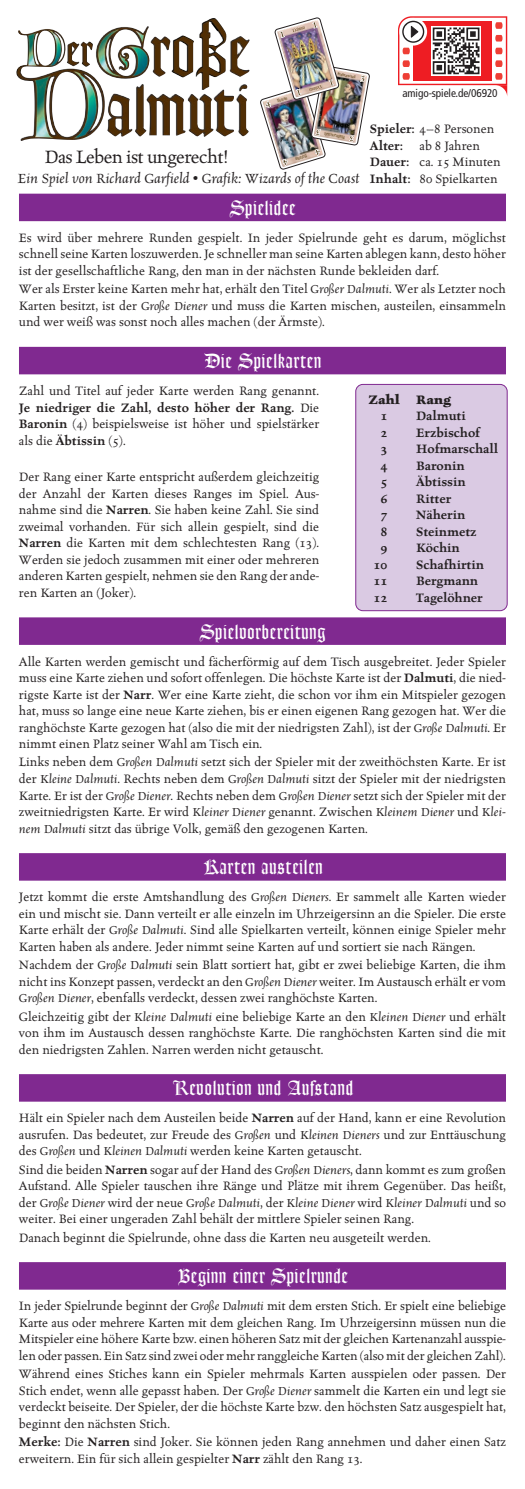
<style>
.page{position:relative;width:525px;height:1489px;background:#fff}
.page>*{position:absolute;margin:0;border:0;box-sizing:border-box;transform-origin:0 0}
._2_Text{font:20.25px "Celestia Antiqua";letter-spacing:-.03em;color:#231f20}
._1_Überschrift{font:20px "Goudy Text";letter-spacing:.025em;color:#fff}
._2_Text-2{font:italic 15.75px "Celestia Antiqua";color:#231f20}
._2_Text-3{font:13.75px/16.5px "Celestia Antiqua";color:#231f20;text-align:justify}
._2_Text-4{font:600 13.75px "Celestia Antiqua";color:#231f20}
._2_Text-5{font:700 13.75px "Celestia Antiqua";color:#231f20}
.t1{font:condensed 11.25px "Frutiger";letter-spacing:-.01em;color:#231f20}
.t2{font:4.62px "Goudy Text";color:#654c23}
.t3{font:4.12px "Goudy Text";color:#654c23}
.s1{font-weight:600}
.s2{font-style:italic}
</style>
<div class="page">
<div style="left:19px;top:194px;width:486px;height:27px;background:#802990"></div>
<div style="left:19px;top:347px;width:486px;height:27px;background:#802990"></div>
<div style="left:19px;top:617px;width:486px;height:28px;background:#802990"></div>
<div style="left:19px;top:853px;width:486px;height:27px;background:#802990"></div>
<div style="left:19px;top:1074px;width:486px;height:27px;background:#802990"></div>
<div style="left:19px;top:1261px;width:486px;height:28px;background:#802990"></div>
<svg style="left:16px;top:29px;width:234px;height:112px"></svg>
<img style="left:94px;top:18px;width:133px;height:72px">
<div style="left:355px;top:384px;width:152px;height:226px;background:#dacae3;border-radius:7px"></div>
<div style="left:355px;top:384px;width:152px;height:227px;border:1px solid #802990;border-radius:7px"></div>
<svg style="left:398px;top:16px;width:109px;height:79px"></svg>
<img style="left:260px;top:18px;width:110px;height:151px">
<p class="t3" style="left:276px;top:99px;width:12px;rotate:-17deg">Baronin</p>
<p class="t3" style="left:337px;top:71px;width:20px;rotate:10deg">Hofmarschall</p>
<p class="t2" style="left:344px;top:140px;width:22px;rotate:-170deg">Hofmarschall</p>
<p class="_2_Text" style="left:45px;top:146px;width:185px">Das Leben ist ungerecht!</p>
<p class="_2_Text-2" style="left:18px;top:170px;width:343px">Ein Spiel von Richard Garfield • Grafik: Wizards of the Coast</p>
<p class="t2" style="left:308px;top:158px;width:14px;rotate:163deg">Baronin</p>
<p class="t1" style="left:402px;top:87px;width:97px">amigo-spiele.de/06920</p>
<p class="_2_Text-3" style="left:370px;top:121px;width:126px"><span class="s1">Spieler:</span> 4–8 Personen</p>
<p class="_2_Text-3" style="left:370px;top:137px;width:111px"><span class="s1">Alter:</span> ab 8 Jahren</p>
<p class="_2_Text-3" style="left:370px;top:154px;width:132px"><span class="s1">Dauer:</span> ca. 15 Minuten</p>
<p class="_2_Text-3" style="left:370px;top:170px;width:129px"><span class="s1">Inhalt:</span> 80 Spielkarten</p>
<p class="_1_Überschrift" style="left:229px;top:196px;width:68px">Spielidee</p>
<p class="_2_Text-3" style="left:19px;top:230px;width:488px">Es wird über mehrere Runden gespielt. In jeder Spielrunde geht es darum, möglichst schnell seine Karten loszuwerden. Je schneller man seine Karten ablegen kann, desto höher ist der gesellschaftliche Rang, den man in der nächsten Runde bekleiden darf.</p>
<p class="_2_Text-3" style="left:19px;top:281px;width:488px">Wer als Erster keine Karten mehr hat, erhält den Titel <span class="s2">Großer Dalmuti</span>. Wer als Letzter noch Karten besitzt, ist der <span class="s2">Große Diener</span> und muss die Karten mischen, austeilen, einsammeln und wer weiß was sonst noch alles machen (der Ärmste).</p>
<p class="_1_Überschrift" style="left:204px;top:349px;width:119px">Die Spielkarten</p>
<p class="_2_Text-3" style="left:19px;top:383px;width:301px">Zahl und Titel auf jeder Karte werden Rang genannt.<br><span class="s1">Je niedriger die Zahl, desto höher der Rang.</span> Die <span class="s1">Baronin</span> (4) beispielsweise ist höher und spielstärker als die <span class="s1">Äbtissin</span> (5).</p>
<p class="_2_Text-3" style="left:19px;top:469px;width:301px">Der Rang einer Karte entspricht außerdem gleichzeitig der Anzahl der Karten dieses Ranges im Spiel. Aus&shy;nahme sind die <span class="s1">Narren</span>. Sie haben keine Zahl. Sie sind zweimal vorhanden. Für sich allein gespielt, sind die <span class="s1">Narren</span> die Karten mit dem schlechtesten Rang (13).<br>Werden sie jedoch zusammen mit einer oder mehreren anderen Karten gespielt, nehmen sie den Rang der ande&shy;ren Karten an (Joker).</p>
<p class="_1_Überschrift" style="left:199px;top:620px;width:128px">Spielvorbereitung</p>
<p class="_2_Text-3" style="left:19px;top:653px;width:488px">Alle Karten werden gemischt und fächerförmig auf dem Tisch ausgebreitet. Jeder Spieler muss eine Karte ziehen und sofort offenlegen. Die höchste Karte ist der <span class="s1">Dalmuti</span>, die nied&shy;rigste Karte ist der <span class="s1">Narr</span>. Wer eine Karte zieht, die schon vor ihm ein Mitspieler gezogen hat, muss so lange eine neue Karte ziehen, bis er einen eigenen Rang gezogen hat. Wer die ranghöchste Karte gezogen hat (also die mit der niedrigsten Zahl), ist der <span class="s2">Große Dalmuti</span>. Er nimmt einen Platz seiner Wahl am Tisch ein.</p>
<p class="_2_Text-3" style="left:19px;top:754px;width:488px">Links neben dem <span class="s2">Großen Dalmuti</span> setzt sich der Spieler mit der zweithöchsten Karte. Er ist der <span class="s2">Kleine Dalmuti</span>. Rechts neben dem <span class="s2">Großen Dalmuti</span> sitzt der Spieler mit der niedrigsten Karte. Er ist der <span class="s2">Große Diener</span>. Rechts neben dem <span class="s2">Großen Diener</span> setzt sich der Spieler mit der zweitniedrigsten Karte. Er wird <span class="s2">Kleiner Diener</span> genannt. Zwischen <span class="s2">Kleinem Diener</span> und <span class="s2">Klei&shy;nem Dalmuti</span> sitzt das übrige Volk, gemäß den gezogenen Karten.</p>
<p class="_1_Überschrift" style="left:202px;top:855px;width:122px">Karten austeilen</p>
<p class="_2_Text-3" style="left:19px;top:889px;width:488px">Jetzt kommt die erste Amtshandlung des <span class="s2">Großen Dieners</span>. Er sammelt alle Karten wieder ein und mischt sie. Dann verteilt er alle einzeln im Uhrzeigersinn an die Spieler. Die erste Karte erhält der <span class="s2">Große Dalmuti</span>. Sind alle Spielkarten verteilt, können einige Spieler mehr Karten haben als andere. Jeder nimmt seine Karten auf und sortiert sie nach Rängen.</p>
<p class="_2_Text-3" style="left:19px;top:957px;width:488px">Nachdem der <span class="s2">Große Dalmuti</span> sein Blatt sortiert hat, gibt er zwei beliebige Karten, die ihm nicht ins Konzept passen, verdeckt an den <span class="s2">Großen Diener</span> weiter. Im Austausch erhält er vom <span class="s2">Großen Diener</span>, ebenfalls verdeckt, dessen zwei ranghöchste Karten.</p>
<p class="_2_Text-3" style="left:19px;top:1008px;width:488px">Gleichzeitig gibt der <span class="s2">Kleine Dalmuti</span> eine beliebige Karte an den <span class="s2">Kleinen Diener</span> und erhält von ihm im Austausch dessen ranghöchste Karte. Die ranghöchsten Karten sind die mit den niedrigsten Zahlen. Narren werden nicht getauscht.</p>
<p class="_1_Überschrift" style="left:172px;top:1076px;width:183px">Revolution und Aufstand</p>
<p class="_2_Text-3" style="left:19px;top:1110px;width:488px">Hält ein Spieler nach dem Austeilen beide <span class="s1">Narren</span> auf der Hand, kann er eine Revolution ausrufen. Das bedeutet, zur Freude des <span class="s2">Großen</span> und <span class="s2">Kleinen Dieners</span> und zur Enttäuschung des <span class="s2">Großen</span> und <span class="s2">Kleinen Dalmuti</span> werden keine Karten getauscht.</p>
<p class="_2_Text-3" style="left:19px;top:1161px;width:488px">Sind die beiden <span class="s1">Narren</span> sogar auf der Hand des <span class="s2">Großen Dieners</span>, dann kommt es zum großen Aufstand. Alle Spieler tauschen ihre Ränge und Plätze mit ihrem Gegenüber. Das heißt, der <span class="s2">Große Diener</span> wird der neue <span class="s2">Große Dalmuti</span>, der <span class="s2">Kleine Diener</span> wird <span class="s2">Kleiner Dalmuti</span> und so weiter. Bei einer ungeraden Zahl behält der mittlere Spieler seinen Rang.</p>
<p class="_2_Text-3" style="left:19px;top:1229px;width:413px">Danach beginnt die Spielrunde, ohne dass die Karten neu ausgeteilt werden.</p>
<p class="_1_Überschrift" style="left:177px;top:1264px;width:172px">Beginn einer Spielrunde</p>
<p class="_2_Text-3" style="left:19px;top:1298px;width:488px">In jeder Spielrunde beginnt der <span class="s2">Große Dalmuti</span> mit dem ersten Stich. Er spielt eine beliebige Karte aus oder mehrere Karten mit dem gleichen Rang. Im Uhrzeigersinn müssen nun die Mitspieler eine höhere Karte bzw. einen höheren Satz mit der gleichen Kartenanzahl ausspie&shy;len oder passen. Ein Satz sind zwei oder mehr ranggleiche Karten (also mit der gleichen Zahl).</p>
<p class="_2_Text-3" style="left:19px;top:1365px;width:488px">Während eines Stiches kann ein Spieler mehrmals Karten ausspielen oder passen. Der Stich endet, wenn alle gepasst haben. Der <span class="s2">Große Diener</span> sammelt die Karten ein und legt sie verdeckt beiseite. Der Spieler, der die höchste Karte bzw. den höchsten Satz ausgespielt hat, beginnt den nächsten Stich.</p>
<p class="_2_Text-3" style="left:19px;top:1433px;width:488px"><span class="s1">Merke:</span> Die <span class="s1">Narren</span> sind Joker. Sie können jeden Rang annehmen und daher einen Satz erweitern. Ein für sich allein gespielter <span class="s1">Narr</span> zählt den Rang 13.</p>
<p class="_2_Text-5" style="left:368px;top:392px;width:84px">Zahl Rang</p>
<p class="_2_Text-4" style="left:380px;top:409px;width:8px">1</p>
<p class="_2_Text-4" style="left:416px;top:409px;width:51px">Dalmuti</p>
<p class="_2_Text-4" style="left:380px;top:425px;width:8px">2</p>
<p class="_2_Text-4" style="left:416px;top:425px;width:65px">Erzbischof</p>
<p class="_2_Text-4" style="left:380px;top:442px;width:8px">3</p>
<p class="_2_Text-4" style="left:416px;top:442px;width:83px">Hofmarschall</p>
<p class="_2_Text-4" style="left:380px;top:458px;width:8px">4</p>
<p class="_2_Text-4" style="left:416px;top:458px;width:50px">Baronin</p>
<p class="_2_Text-4" style="left:380px;top:475px;width:8px">5</p>
<p class="_2_Text-4" style="left:416px;top:475px;width:51px">Äbtissin</p>
<p class="_2_Text-4" style="left:380px;top:491px;width:8px">6</p>
<p class="_2_Text-4" style="left:416px;top:491px;width:37px">Ritter</p>
<p class="_2_Text-4" style="left:380px;top:508px;width:8px">7</p>
<p class="_2_Text-4" style="left:416px;top:508px;width:51px">Näherin</p>
<p class="_2_Text-4" style="left:380px;top:524px;width:8px">8</p>
<p class="_2_Text-4" style="left:416px;top:524px;width:62px">Steinmetz</p>
<p class="_2_Text-4" style="left:380px;top:541px;width:8px">9</p>
<p class="_2_Text-4" style="left:416px;top:541px;width:45px">Köchin</p>
<p class="_2_Text-4" style="left:373px;top:557px;width:15px">10</p>
<p class="_2_Text-4" style="left:416px;top:557px;width:69px">Schafhirtin</p>
<p class="_2_Text-4" style="left:373px;top:574px;width:15px">11</p>
<p class="_2_Text-4" style="left:416px;top:574px;width:63px">Bergmann</p>
<p class="_2_Text-4" style="left:373px;top:590px;width:15px">12</p>
<p class="_2_Text-4" style="left:416px;top:590px;width:68px">Tagelöhner</p>
</div>
